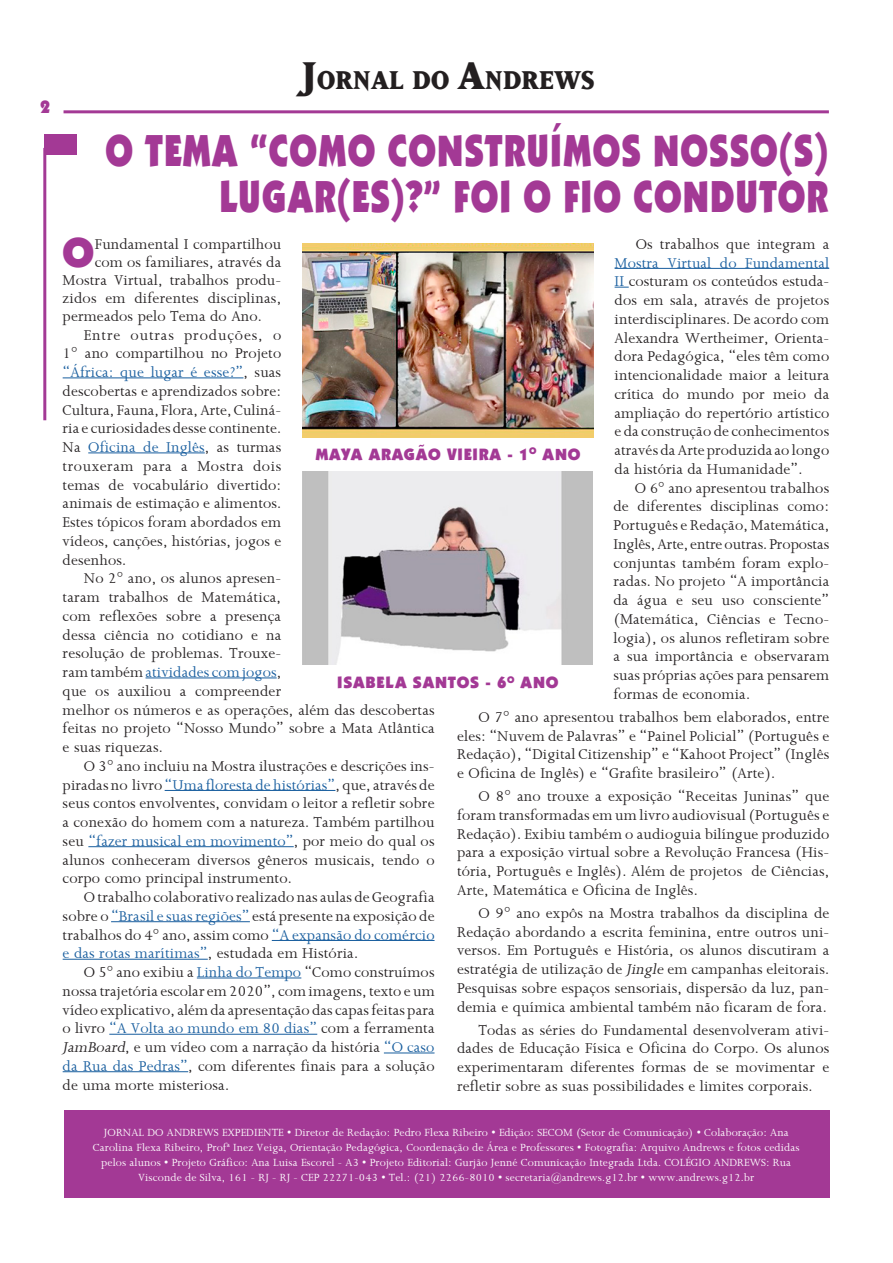
<style>
.page{position:relative;width:893px;height:1263px;background:#fff}
.page>*{position:absolute;margin:0;border:0;box-sizing:border-box;transform-origin:0 0}
.Títulos{font:900 45px/46.5px "Kabel IT Cby BT";letter-spacing:.03em;color:#a33995;text-align:right;scale:.8 1}
.texto{font:900 42.15px "Kabel IT Cby BT";color:#a33995}
.t1{font:800 30px "Matrix";letter-spacing:.01em;color:#231f20}
.t2{font:900 18px "Kabel IT Cby BT";color:#a33995}
.texto-2{font:16.5px/18.8px "Joanna";letter-spacing:.01em;color:#231f20;text-align:justify}
.texto-3{font:900 16.5px "Kabel IT Cby BT";letter-spacing:.05em;color:#a33995}
.t3{font:12px/15px "Joanna";letter-spacing:.01em;color:#fff;text-align:center}
.s1{font-size:45px}
.s2{color:#175d9e}
.s3{font-style:italic}
</style>
<div class="page">
<hr style="left:64px;top:110px;width:765px;height:3px;background:#a33995">
<div style="left:64px;top:1110px;width:765px;height:88px;background:#a33995"></div>
<hr style="left:43px;top:148px;width:3px;height:272px;background:#a33995">
<div style="left:44px;top:134px;width:33px;height:21px;background:#a33995"></div>
<hr style="left:63px;top:378px;width:180px;height:1px;background:#175d9e">
<hr style="left:88px;top:453px;width:117px;height:1px;background:#175d9e">
<hr style="left:146px;top:678px;width:131px;height:1px;background:#175d9e">
<hr style="left:165px;top:790px;width:170px;height:1px;background:#175d9e">
<hr style="left:88px;top:846px;width:206px;height:1px;background:#175d9e">
<hr style="left:111px;top:921px;width:139px;height:1px;background:#175d9e">
<hr style="left:272px;top:940px;width:163px;height:1px;background:#175d9e">
<hr style="left:63px;top:959px;width:145px;height:1px;background:#175d9e">
<hr style="left:197px;top:978px;width:104px;height:1px;background:#175d9e">
<hr style="left:109px;top:1034px;width:208px;height:1px;background:#175d9e">
<hr style="left:384px;top:1053px;width:51px;height:1px;background:#175d9e">
<hr style="left:63px;top:1071px;width:125px;height:1px;background:#175d9e">
<hr style="left:615px;top:268px;width:214px;height:1px;background:#175d9e">
<svg style="left:615px;top:287px;width:14px;height:1px"></svg>
<img style="left:302px;top:471px;width:290px;height:193px">
<img style="left:302px;top:243px;width:291px;height:195px">
<p class="t2" style="left:40px;top:96px;width:12px">2</p>
<h3 class="t1" style="left:301px;top:65px;width:295px"><span class="s1">J</span>ORNAL DO <span class="s1">A</span>NDREWS</h3>
<p class="Títulos" style="left:105px;top:126px;width:905px">O TEMA “COMO CONSTRUÍMOS NOSSO(S)<br>LUGAR(ES)?” FOI O FIO CONDUTOR</p>
<p class="texto" style="left:63px;top:226px;width:33px">O</p>
<p class="texto-2" style="left:95px;top:234px;width:188px">Fundamental I compartilhou</p>
<p class="texto-2" style="left:615px;top:234px;width:216px;text-indent:21px">Os trabalhos que integram a <span class="s2">Mostra Virtual do Fundamental II</span> costuram os conteúdos estuda&shy;dos em sala, através de projetos interdisciplinares. De acordo com Alexandra Wertheimer, Orienta&shy;dora Pedagógica, “eles têm como intencionalidade maior a leitura crítica do mundo por meio da ampliação do repertório artístico e da construção de conhecimentos através da Arte produzida ao longo da história da Humanidade”.</p>
<p class="texto-2" style="left:613px;top:478px;width:217px;text-indent:21px">O 6º ano apresentou trabalhos de diferentes disciplinas como:<br>Português e Redação, Matemática, Inglês, Arte, entre outras. Propostas conjuntas também foram explo&shy;radas. No projeto “A importância da água e seu uso consciente” (Matemática, Ciências e Tecno&shy;logia), os alunos refletiram sobre a sua importância e observaram suas próprias ações para pensarem formas de economia.</p>
<p class="texto-2" style="left:457px;top:707px;width:374px;text-indent:21px">O 7º ano apresentou trabalhos bem elaborados, entre eles: “Nuvem de Palavras” e “Painel Policial” (Português e Redação), “Digital Citizenship” e “Kahoot Project” (Inglês e Oficina de Inglês) e “Grafite brasileiro” (Arte).</p>
<p class="texto-2" style="left:457px;top:786px;width:374px;text-indent:21px">O 8º ano trouxe a exposição “Receitas Juninas” que foram transformadas em um livro audiovisual (Português e Redação). Exibiu também o audioguia bilíngue produzido para a exposição virtual sobre a Revolução Francesa (His&shy;tória, Português e Inglês). Além de projetos de Ciências, Arte, Matemática e Oficina de Inglês.</p>
<p class="texto-2" style="left:457px;top:903px;width:374px;text-indent:21px">O 9º ano expôs na Mostra trabalhos da disciplina de Redação abordando a escrita feminina, entre outros uni&shy;versos. Em Português e História, os alunos discutiram a estratégia de utilização de <span class="s3">Jingle</span> em campanhas eleitorais.<br>Pesquisas sobre espaços sensoriais, dispersão da luz, pan&shy;demia e química ambiental também não ficaram de fora.</p>
<p class="texto-2" style="left:457px;top:1020px;width:374px;text-indent:21px">Todas as séries do Fundamental desenvolveram ativi&shy;dades de Educação Física e Oficina do Corpo. Os alunos experimentaram diferentes formas de se movimentar e refletir sobre as suas possibilidades e limites corporais.</p>
<p class="texto-2" style="left:95px;top:252px;width:188px">com os familiares, através da</p>
<p class="texto-2" style="left:63px;top:270px;width:220px">Mostra Virtual, trabalhos produ-</p>
<p class="texto-2" style="left:63px;top:288px;width:220px">zidos em diferentes disciplinas,</p>
<p class="texto-2" style="left:63px;top:306px;width:201px">permeados pelo Tema do Ano.</p>
<p class="texto-2" style="left:63px;top:325px;width:220px;text-indent:21px">Entre outras produções, o 1º ano compartilhou no Projeto <span class="s2">“África: que lugar é esse?”</span>, suas descobertas e aprendizados sobre:<br>Cultura, Fauna, Flora, Arte, Culiná&shy;ria e curiosidades desse continente.<br>Na <span class="s2">Oficina de Inglês</span>, as turmas trouxeram para a Mostra dois temas de vocabulário divertido: animais de estimação e alimentos.<br>Estes tópicos foram abordados em vídeos, canções, histórias, jogos e desenhos.</p>
<p class="texto-2" style="left:63px;top:568px;width:373px;text-align:left;text-indent:21px">No 2º ano, os alunos apresen-<br>taram trabalhos de Matemática,<br>com reflexões sobre a presença<br>dessa ciência no cotidiano e na<br>resolução de problemas. Trouxe-<br>ram também <span class="s2">atividades com jogos</span>,<br>que os auxiliou a compreender<br>melhor os números e as operações, além das descobertas feitas no projeto “Nosso Mundo” sobre a Mata Atlântica e suas riquezas.</p>
<p class="texto-2" style="left:63px;top:756px;width:373px;text-indent:21px">O 3º ano incluiu na Mostra ilustrações e descrições ins&shy;piradas no livro <span class="s2">“Uma floresta de histórias”</span>, que, através de seus contos envolventes, convidam o leitor a refletir sobre a conexão do homem com a natureza. Também partilhou seu <span class="s2">“fazer musical em movimento”</span>, por meio do qual os alunos conheceram diversos gêneros musicais, tendo o corpo como principal instrumento.</p>
<p class="texto-2" style="left:63px;top:887px;width:373px;text-indent:21px">O trabalho colaborativo realizado nas aulas de Geografia sobre o <span class="s2">“Brasil e suas regiões”</span> está presente na exposição de trabalhos do 4º ano, assim como <span class="s2">“A expansão do comércio e das rotas marítimas”</span>, estudada em História.</p>
<p class="texto-2" style="left:63px;top:962px;width:373px;text-indent:21px">O 5º ano exibiu a <span class="s2">Linha do Tempo</span> “Como construímos nossa trajetória escolar em 2020”, com imagens, texto e um vídeo explicativo, além da apresentação das capas feitas para o livro <span class="s2">“A Volta ao mundo em 80 dias”</span> com a ferramenta <span class="s3">JamBoard</span>, e um vídeo com a narração da história <span class="s2">“O caso da Rua das Pedras”</span>, com diferentes finais para a solução de uma morte misteriosa.</p>
<p class="texto-3" style="left:315px;top:444px;width:267px">MAYA ARAGÃO VIEIRA - 1<sup>O</sup> ANO</p>
<p class="texto-3" style="left:337px;top:672px;width:223px">ISABELA SANTOS - 6<sup>O</sup> ANO</p>
<p class="t3" style="left:93px;top:1125px;width:708px">JORNAL DO ANDREWS EXPEDIENTE • Diretor de Redação: Pedro Flexa Ribeiro • Edição: SECOM (Setor de Comunicação) • Colaboração: Ana Carolina Flexa Ribeiro, Profª Inez Veiga, Orientação Pedagógica, Coordenação de Área e Professores • Fotografia: Arquivo Andrews e fotos cedidas pelos alunos • Projeto Gráfico: Ana Luisa Escorel - A3 • Projeto Editorial: Gurjão Jenné Comunicação Integrada Ltda. COLÉGIO ANDREWS: Rua Visconde de Silva, 161 - RJ - RJ - CEP 22271-043 • Tel.: (21) 2266-8010 • secretaria@andrews.g12.br • www.andrews.g12.br</p>
</div>
